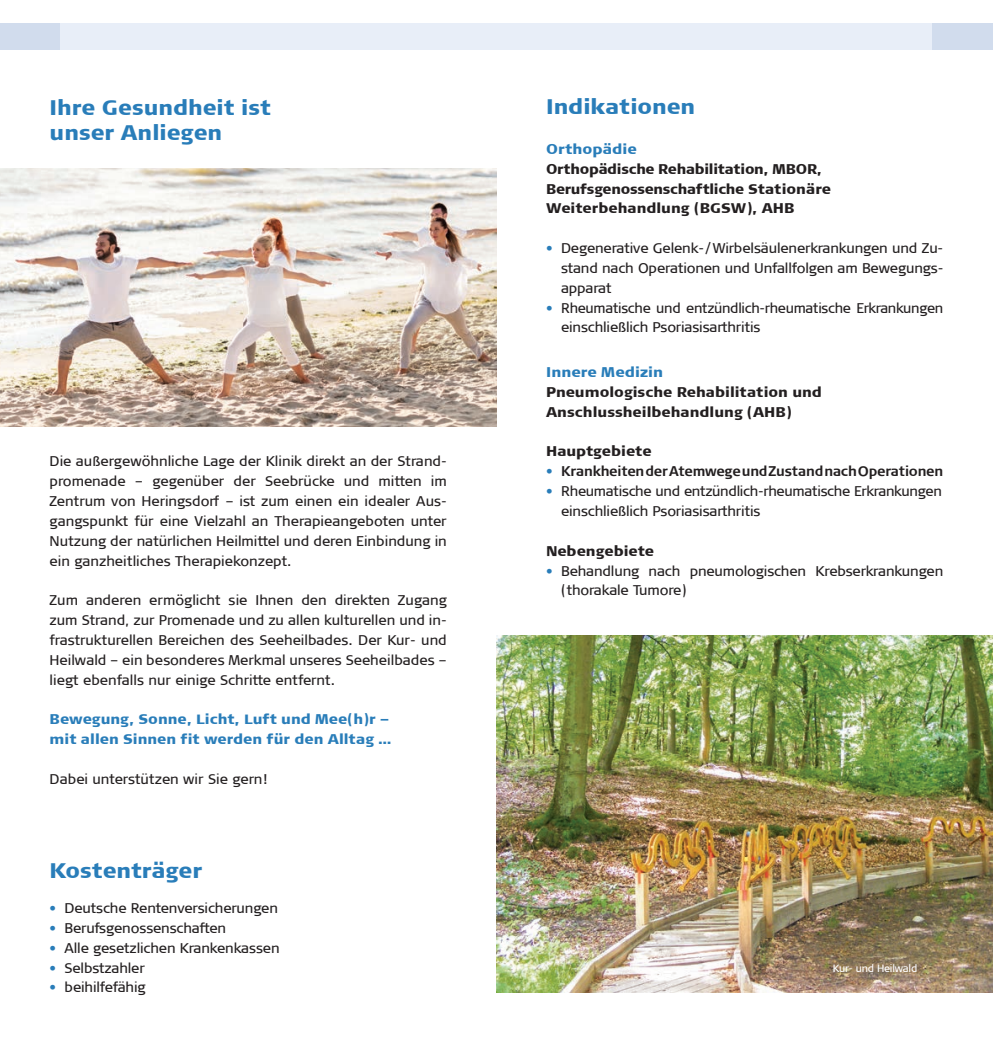
<style>
.page{position:relative;width:993px;height:1042px;background:#fff}
.page>*{position:absolute;margin:0;border:0;box-sizing:border-box;transform-origin:0 0}
.t1{font:900 21px/25.2px "Signa Column";color:#297db9}
.t2{font:14px/19.8px "Signa Column";letter-spacing:-.01em;color:#231f20;text-align:justify}
.t3{font:900 14px/19.8px "Signa Column";color:#297db9}
.t4{font:900 14px/19.8px "Signa Column";letter-spacing:-.02em;color:#231f20}
.t5{font:900 14px/19.8px "Signa Column";color:#231f20}
.t6{font:700 14px "Signa Column";letter-spacing:-.015em;color:#231f20}
.t7{font:10.5px "Signa Column";letter-spacing:-.02em;color:#fff}
.s1{color:#297db9}
.s2{font-weight:400;color:#297db9}
</style>
<div class="page">
<div style="left:0;top:23px;width:410px;height:27px;background:#d1dced"></div>
<div style="left:61px;top:23px;width:505px;height:27px;background:#e8eef8"></div>
<div style="left:581px;top:23px;width:411px;height:27px;background:#d1dced"></div>
<div style="left:425px;top:23px;width:506px;height:27px;background:#e8eef8"></div>
<img style="left:0;top:169px;width:496px;height:258px">
<img style="left:496px;top:635px;width:496px;height:357px">
<h1 class="t1" style="left:50px;top:95px;width:223px">Ihre Gesundheit ist unser Anliegen</h1>
<h1 class="t1" style="left:546px;top:94px;width:151px">Indikationen</h1>
<p class="t3" style="left:546px;top:139px;width:92px">Orthopädie</p>
<p class="t4" style="left:546px;top:159px;width:286px">Orthopädische Rehabilitation, MBOR,<br>Berufsgenossenschaftliche Stationäre<br>Weiterbehandlung (BGSW), AHB</p>
<p class="t2" style="left:561px;top:238px;width:384px;text-indent:-15px"><span class="s1">•</span> Degenerative Gelenk- /Wirbelsäulenerkrankungen und Zu&shy;stand nach Operationen und Unfallfolgen am Bewegungs&shy;apparat</p>
<p class="t2" style="left:561px;top:298px;width:383px;text-indent:-15px"><span class="s1">•</span> Rheumatische und entzündlich-rheumatische Erkrankungen einschließlich Psoriasisarthritis</p>
<p class="t3" style="left:546px;top:362px;width:119px">Innere Medizin</p>
<p class="t5" style="left:546px;top:382px;width:277px">Pneumologische Rehabilitation und<br>Anschlussheilbehandlung (AHB)</p>
<p class="t5" style="left:546px;top:441px;width:107px">Hauptgebiete</p>
<p class="t6" style="left:546px;top:463px;width:398px"><span class="s2">•</span> Krankheiten der Atemwege und Zustand nach Operationen</p>
<p class="t2" style="left:561px;top:481px;width:382px;text-indent:-15px"><span class="s1">•</span> Rheumatische und entzündlich-rheumatische Erkrankungen einschließlich Psoriasisarthritis</p>
<p class="t5" style="left:546px;top:541px;width:109px">Nebengebiete</p>
<p class="t2" style="left:561px;top:561px;width:383px;text-indent:-15px"><span class="s1">•</span> Behandlung nach pneumologischen Krebserkrankungen (thorakale Tumore)</p>
<p class="t2" style="left:50px;top:452px;width:398px">Die außergewöhnliche Lage der Klinik direkt an der Strand&shy;promenade – gegenüber der Seebrücke und mitten im Zentrum von Heringsdorf – ist zum einen ein idealer Aus&shy;gangspunkt für eine Vielzahl an Therapieangeboten unter Nutzung der natürlichen Heilmittel und deren Einbindung in ein ganzheitliches Therapiekonzept.</p>
<p class="t2" style="left:50px;top:590px;width:398px">Zum anderen ermöglicht sie Ihnen den direkten Zugang zum Strand, zur Promenade und zu allen kulturellen und in&shy;frastrukturellen Bereichen des Seeheilbades. Der Kur- und Heilwald – ein besonderes Merkmal unseres Seeheilbades – liegt ebenfalls nur einige Schritte entfernt.</p>
<p class="t3" style="left:50px;top:709px;width:343px">Bewegung, Sonne, Licht, Luft und Mee(h)r – mit allen Sinnen fit werden für den Alltag …</p>
<p class="t2" style="left:50px;top:769px;width:219px">Dabei unterstützen wir Sie gern!</p>
<h1 class="t1" style="left:50px;top:858px;width:154px">Kostenträger</h1>
<p class="t2" style="left:50px;top:898px;width:230px"><span class="s1">•</span> Deutsche Rentenversicherungen</p>
<p class="t2" style="left:50px;top:918px;width:178px"><span class="s1">•</span> Berufsgenossenschaften</p>
<p class="t2" style="left:50px;top:938px;width:231px"><span class="s1">•</span> Alle gesetzlichen Krankenkassen</p>
<p class="t2" style="left:50px;top:958px;width:97px"><span class="s1">•</span> Selbstzahler</p>
<p class="t2" style="left:50px;top:977px;width:97px"><span class="s1">•</span> beihilfefähig</p>
<p class="t7" style="left:832px;top:962px;width:86px">Kur- und Heilwald</p>
</div>
